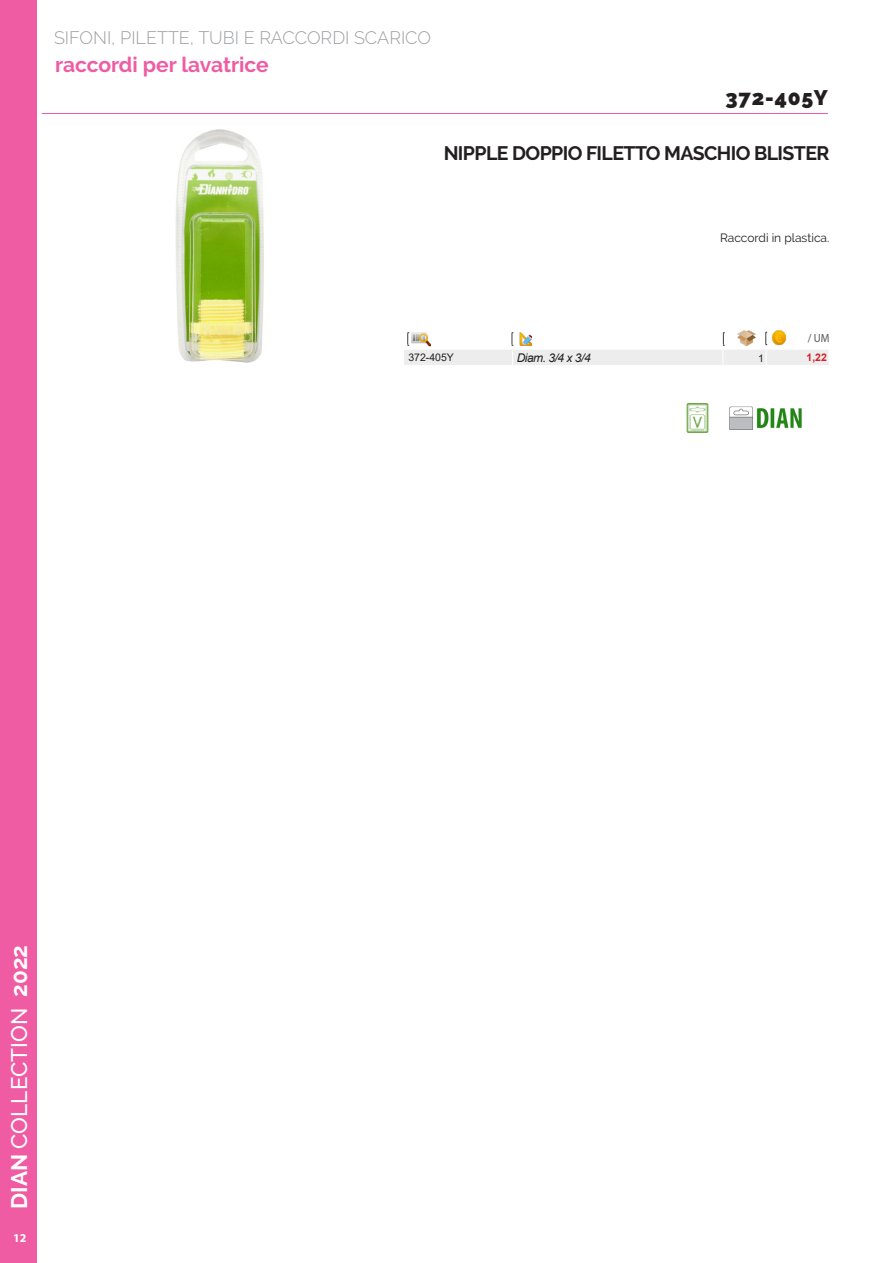
<style>
.page{position:relative;width:893px;height:1263px;background:#fff}
.page>*{position:absolute;margin:0;border:0;box-sizing:border-box;transform-origin:0 0}
.t1{font:500 22.5px "Raleway";color:#fff}
.t2{font:700 21px "Raleway";color:#ef5ca3}
.t3{font:900 21px "Raleway";letter-spacing:.04em;color:#231f20}
.t4{font:700 19.5px "Raleway";letter-spacing:-.03em;color:#231f20}
.Header_Reparto{font:300 18px "Raleway";color:#9d9fa2}
.t5{font:12px "Raleway";color:#231f20}
.t6{font:italic 12px "Arial";color:#231f20}
.t7{font:700 12px "Myriad Pro";color:#fff}
.t8{font:11.85px "Myriad Pro";color:#545557;scale:.92 1}
.t9{font:10.5px "Arial";color:#231f20}
.t10{font:700 10.5px "Arial";color:#d1232a}
.s1{font-weight:700}
</style>
<div class="page">
<div style="left:0;top:0;width:37px;height:1263px;background:#ef5ca3"></div>
<hr style="left:43px;top:113px;width:785px;height:1px;background:#ef5ca3">
<img style="left:741px;top:330px;width:11px;height:2px">
<svg style="left:404px;top:332px;width:425px;height:33px"></svg>
<img style="left:686px;top:403px;width:23px;height:30px">
<img style="left:729px;top:406px;width:73px;height:24px">
<img style="left:175px;top:129px;width:88px;height:233px">
<p class="Header_Reparto" style="left:54px;top:27px;width:379px">SIFONI, PILETTE, TUBI E RACCORDI SCARICO</p>
<p class="t2" style="left:55px;top:53px;width:215px">raccordi per lavatrice</p>
<p class="t3" style="left:725px;top:85px;width:104px">372-405Y</p>
<p class="t4" style="left:444px;top:142px;width:387px">NIPPLE DOPPIO FILETTO MASCHIO BLISTER</p>
<p class="t5" style="left:720px;top:230px;width:111px">Raccordi in plastica.</p>
<p class="t8" style="left:808px;top:331px;width:25px">/ UM</p>
<p class="t9" style="left:408px;top:350px;width:47px">372-405Y</p>
<p class="t6" style="left:517px;top:350px;width:75px">Diam. 3/4 x 3/4</p>
<p class="t9" style="left:758px;top:351px;width:7px">1</p>
<p class="t10" style="left:806px;top:350px;width:22px">1,22</p>
<p class="t1" style="left:6px;top:1209px;width:265px;rotate:-90deg"><span class="s1">DIAN</span> COLLECTION <span class="s1">2022</span></p>
<p class="t7" style="left:13px;top:1230px;width:15px">12</p>
</div>
